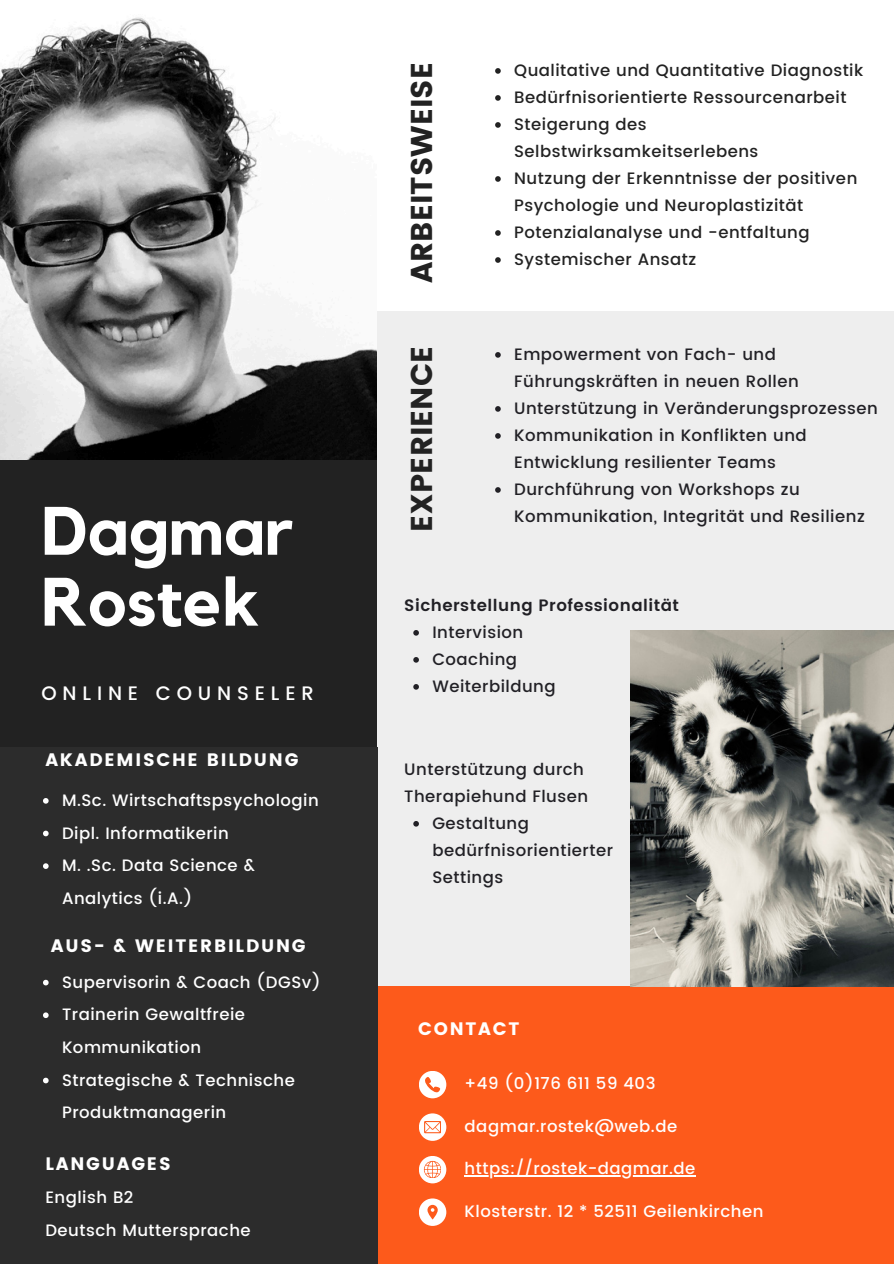
<style>
.page{position:relative;width:894px;height:1264px;background:#fff}
.page>*{position:absolute;margin:0;border:0;box-sizing:border-box;transform-origin:0 0}
.t1{font:700 67.5px/70.8px "Kollektif";color:#fff}
.t2{font:30px "Poppins";color:#222}
.t3{font:500 19.5px "Poppins";letter-spacing:.3em;color:#fff}
.t4{font:18px "Poppins";letter-spacing:.1em;color:#fff}
.t5{font:500 16.5px/27px "Poppins";letter-spacing:.03em;color:#212025}
.t6{font:500 16.5px/32.7px "Poppins";letter-spacing:.03em;color:#fff}
.t7{font:500 16.5px/27px "Poppins";letter-spacing:.03em;color:#222}
.t8{font:600 16.5px "Poppins";letter-spacing:.03em;color:#212025}
</style>
<div class="page">
<div style="left:357px;top:311px;width:536px;height:725px;background:#eee"></div>
<div style="left:0;top:444px;width:377px;height:316px;background:#222"></div>
<img style="left:0;top:17px;width:377px;height:443px">
<div style="left:357px;top:985px;width:536px;height:278px;background:#fd5a1b"></div>
<div style="left:419px;top:1070px;width:27px;height:28px;background:#fff;border-radius:50%"></div>
<div style="left:419px;top:1113px;width:27px;height:27px;background:#fff;border-radius:50%"></div>
<svg style="left:424px;top:1121px;width:17px;height:12px"></svg>
<svg style="left:425px;top:1077px;width:15px;height:15px"></svg>
<svg style="left:419px;top:1155px;width:27px;height:28px"></svg>
<div style="left:419px;top:1198px;width:27px;height:27px;background:#fff;border-radius:50%"></div>
<svg style="left:427px;top:1204px;width:10px;height:15px"></svg>
<svg style="left:424px;top:1160px;width:16px;height:17px"></svg>
<div style="left:0;top:747px;width:377px;height:516px;background:#2c2c2c"></div>
<hr style="left:464px;top:1175px;width:231px;height:1px;background:#fff">
<svg style="left:43px;top:798px;width:6px;height:5px"></svg>
<svg style="left:43px;top:830px;width:6px;height:6px"></svg>
<svg style="left:43px;top:863px;width:6px;height:6px"></svg>
<svg style="left:495px;top:68px;width:5px;height:6px"></svg>
<svg style="left:495px;top:95px;width:5px;height:6px"></svg>
<svg style="left:495px;top:122px;width:5px;height:6px"></svg>
<svg style="left:495px;top:176px;width:5px;height:6px"></svg>
<svg style="left:495px;top:230px;width:5px;height:6px"></svg>
<svg style="left:495px;top:257px;width:5px;height:6px"></svg>
<svg style="left:495px;top:352px;width:5px;height:6px"></svg>
<svg style="left:495px;top:406px;width:5px;height:6px"></svg>
<svg style="left:495px;top:433px;width:5px;height:6px"></svg>
<svg style="left:495px;top:487px;width:5px;height:6px"></svg>
<svg style="left:43px;top:979px;width:6px;height:6px"></svg>
<svg style="left:43px;top:1012px;width:6px;height:6px"></svg>
<svg style="left:43px;top:1077px;width:6px;height:6px"></svg>
<svg style="left:413px;top:821px;width:6px;height:5px"></svg>
<svg style="left:413px;top:630px;width:6px;height:5px"></svg>
<svg style="left:413px;top:657px;width:6px;height:5px"></svg>
<svg style="left:413px;top:684px;width:6px;height:5px"></svg>
<img style="left:630px;top:630px;width:263px;height:356px">
<h2 class="t1" style="left:41px;top:498px;width:253px">Dagmar<br>Rostek</h2>
<p class="t3" style="left:41px;top:682px;width:274px">ONLINE COUNSELER</p>
<p class="t4" style="left:45px;top:749px;width:254px">AKADEMISCHE BILDUNG</p>
<h2 class="t6" style="left:62px;top:783px;width:258px">M.Sc. Wirtschaftspsychologin</h2>
<p class="t6" style="left:62px;top:816px;width:168px">Dipl. Informatikerin</p>
<p class="t6" style="left:62px;top:849px;width:194px">M. .Sc. Data Science &amp;<br>Analytics (i.A.)</p>
<p class="t4" style="left:51px;top:935px;width:256px">AUS- &amp; WEITERBILDUNG</p>
<p class="t6" style="left:62px;top:965px;width:260px">Supervisorin &amp; Coach (DGSv)</p>
<p class="t6" style="left:62px;top:998px;width:184px">Trainerin Gewaltfreie<br>Kommunikation</p>
<h3 class="t6" style="left:62px;top:1063px;width:234px">Strategische &amp; Technische<br>Produktmanagerin</h3>
<p class="t4" style="left:45px;top:1153px;width:127px">LANGUAGES</p>
<p class="t6" style="left:45px;top:1181px;width:90px">English B2</p>
<h3 class="t6" style="left:45px;top:1213px;width:207px">Deutsch Muttersprache</h3>
<p class="t2" style="left:404px;top:283px;width:222px;rotate:-90deg">ARBEITSWEISE</p>
<h4 class="t7" style="left:514px;top:57px;width:350px">Qualitative und Quantitative Diagnostik</h4>
<p class="t7" style="left:514px;top:84px;width:334px">Bedürfnisorientierte Ressourcenarbeit</p>
<p class="t7" style="left:514px;top:111px;width:246px">Steigerung des<br>Selbstwirksamkeitserlebens</p>
<p class="t7" style="left:514px;top:165px;width:344px">Nutzung der Erkenntnisse der positiven<br>Psychologie und Neuroplastizität</p>
<p class="t7" style="left:514px;top:219px;width:297px">Potenzialanalyse und -entfaltung</p>
<h4 class="t7" style="left:514px;top:246px;width:183px">Systemischer Ansatz</h4>
<p class="t2" style="left:404px;top:532px;width:187px;rotate:-90deg">EXPERIENCE</p>
<p class="t5" style="left:514px;top:341px;width:286px">Empowerment von Fach- und<br>Führungskräften in neuen Rollen</p>
<h1 class="t5" style="left:514px;top:395px;width:365px">Unterstützung in Veränderungsprozessen</h1>
<h3 class="t5" style="left:514px;top:422px;width:294px">Kommunikation in Konflikten und<br>Entwicklung resilienter Teams</h3>
<h3 class="t5" style="left:514px;top:476px;width:352px">Durchführung von Workshops zu<br>Kommunikation, Integrität und Resilienz</h3>
<h3 class="t8" style="left:404px;top:595px;width:276px">Sicherstellung Professionalität</h3>
<p class="t5" style="left:432px;top:618px;width:92px">Intervision</p>
<p class="t5" style="left:432px;top:645px;width:86px">Coaching</p>
<p class="t5" style="left:432px;top:672px;width:125px">Weiterbildung</p>
<p class="t5" style="left:404px;top:755px;width:185px">Unterstützung durch<br>Therapiehund Flusen</p>
<h4 class="t5" style="left:432px;top:809px;width:182px">Gestaltung bedürfnisorientierter<br>Settings</h4>
<p class="t4" style="left:418px;top:1018px;width:103px">CONTACT</p>
<p class="t6" style="left:464px;top:1067px;width:192px">+49 (0)176 611 59 403</p>
<p class="t6" style="left:464px;top:1109px;width:214px">dagmar.rostek@web.de</p>
<p class="t6" style="left:464px;top:1152px;width:232px">https://rostek-dagmar.de</p>
<p class="t6" style="left:464px;top:1194px;width:300px">Klosterstr. 12 * 52511 Geilenkirchen</p>
</div>
